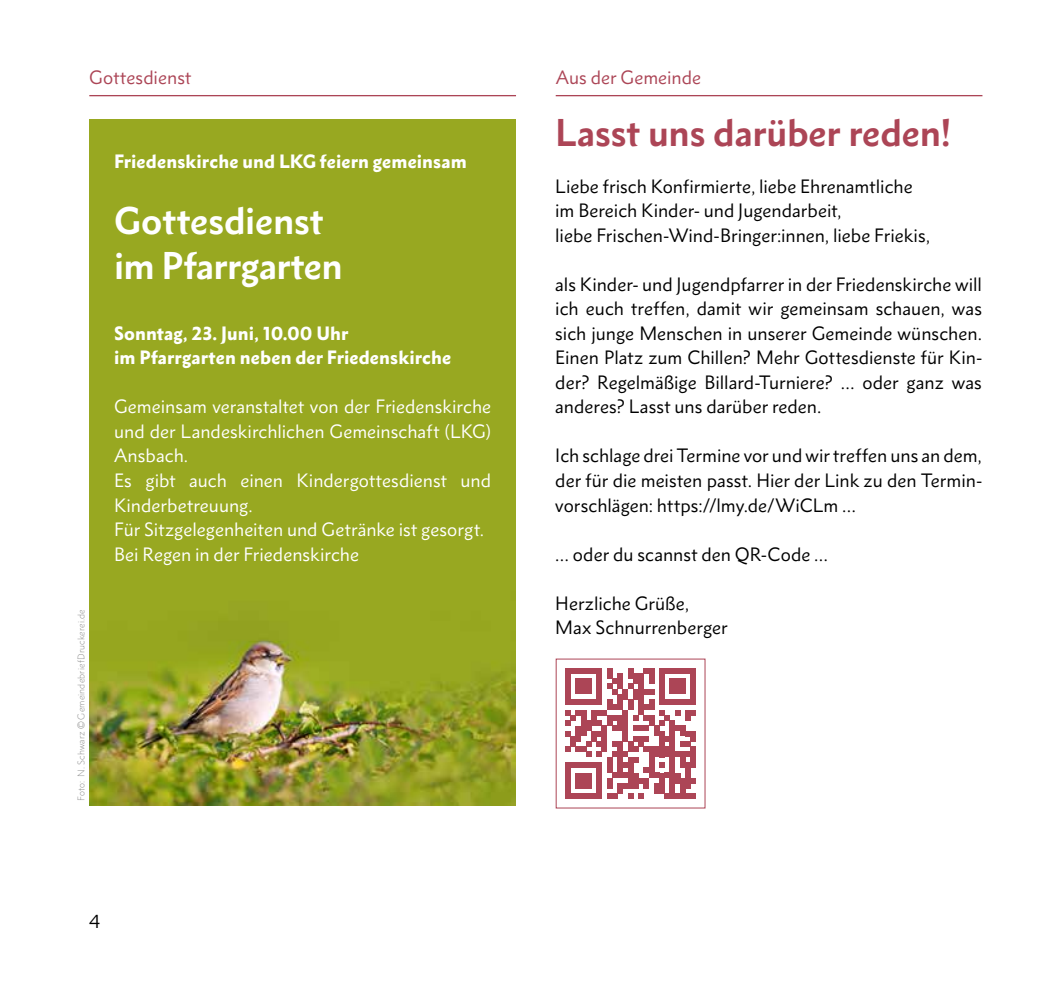
<style>
.page{position:relative;width:1042px;height:993px;background:#fff}
.page>*{position:absolute;margin:0;border:0;box-sizing:border-box;transform-origin:0 0}
.t1{font:700 35px/45.5px "Metro Nova Pro";letter-spacing:-.01em;color:#fff}
.t2{font:700 35px "Metro Nova Pro";letter-spacing:-.005em;color:#ac4556}
.t3{font:17.5px/24.5px "Metro Nova Pro";color:#000}
.t4{font:17.5px/24.5px "Metro Nova Pro";color:#fff}
.t5{font:900 17.5px/24.5px "Metro Nova Pro";letter-spacing:.005em;color:#fff}
.t6{font:17.5px "Metro Nova Pro";color:#ac4556}
.t7{font:300 8.75px "Metro Nova Pro";letter-spacing:.02em;color:#797979}
</style>
<div class="page">
<hr style="left:89px;top:95px;width:427px;height:1px;background:#ac4556">
<hr style="left:556px;top:95px;width:426px;height:1px;background:#ac4556">
<div style="left:89px;top:119px;width:427px;height:686px;background:#98a821"></div>
<img style="left:89px;top:639px;width:427px;height:166px">
<svg style="left:565px;top:668px;width:131px;height:130px"></svg>
<p class="t6" style="left:89px;top:66px;width:104px">Gottesdienst</p>
<p class="t7" style="left:76px;top:800px;width:193px;rotate:-90deg">Foto: N. Schwarz © GemeindebriefDruckerei.de</p>
<p class="t5" style="left:114px;top:149px;width:354px">Friedenskirche und LKG feiern gemeinsam</p>
<h1 class="t1" style="left:114px;top:197px;width:230px">Gottesdienst im Pfarrgarten</h1>
<p class="t5" style="left:114px;top:320px;width:339px">Sonntag, 23. Juni, 10.00 Uhr<br>im Pfarrgarten neben der Friedenskirche</p>
<p class="t4" style="left:114px;top:394px;width:379px">Gemeinsam veranstaltet von der Friedenskirche und der Landeskirchlichen Gemeinschaft (LKG)<br>Ansbach.<br>Es gibt auch einen Kindergottesdienst und Kinderbetreuung.<br>Für Sitzgelegenheiten und Getränke ist gesorgt.<br>Bei Regen in der Friedenskirche</p>
<p class="t3" style="left:89px;top:909px;width:13px">4</p>
<p class="t6" style="left:556px;top:66px;width:147px">Aus der Gemeinde</p>
<h1 class="t2" style="left:555px;top:110px;width:398px">Lasst uns darüber reden!</h1>
<p class="t3" style="left:555px;top:174px;width:376px">Liebe frisch Konfirmierte, liebe Ehrenamtliche im Bereich Kinder- und Jugendarbeit,<br>liebe Frischen-Wind-Bringer:innen, liebe Friekis,</p>
<p class="t3" style="left:555px;top:272px;width:428px;text-align:justify">als Kinder- und Jugendpfarrer in der Friedenskirche will ich euch treffen, damit wir gemeinsam schauen, was sich junge Menschen in unserer Gemeinde wünschen.<br>Einen Platz zum Chillen? Mehr Gottesdienste für Kin&shy;der? Regelmäßige Billard-Turniere? … oder ganz was anderes? Lasst uns darüber reden.</p>
<p class="t3" style="left:555px;top:443px;width:428px;text-align:justify">Ich schlage drei Termine vor und wir treffen uns an dem, der für die meisten passt. Hier der Link zu den Termin&shy;vorschlägen: https://lmy.de/WiCLm …</p>
<p class="t3" style="left:555px;top:541px;width:274px">… oder du scannst den QR-Code …</p>
<p class="t3" style="left:555px;top:590px;width:174px">Herzliche Grüße,<br>Max Schnurrenberger</p>
</div>
